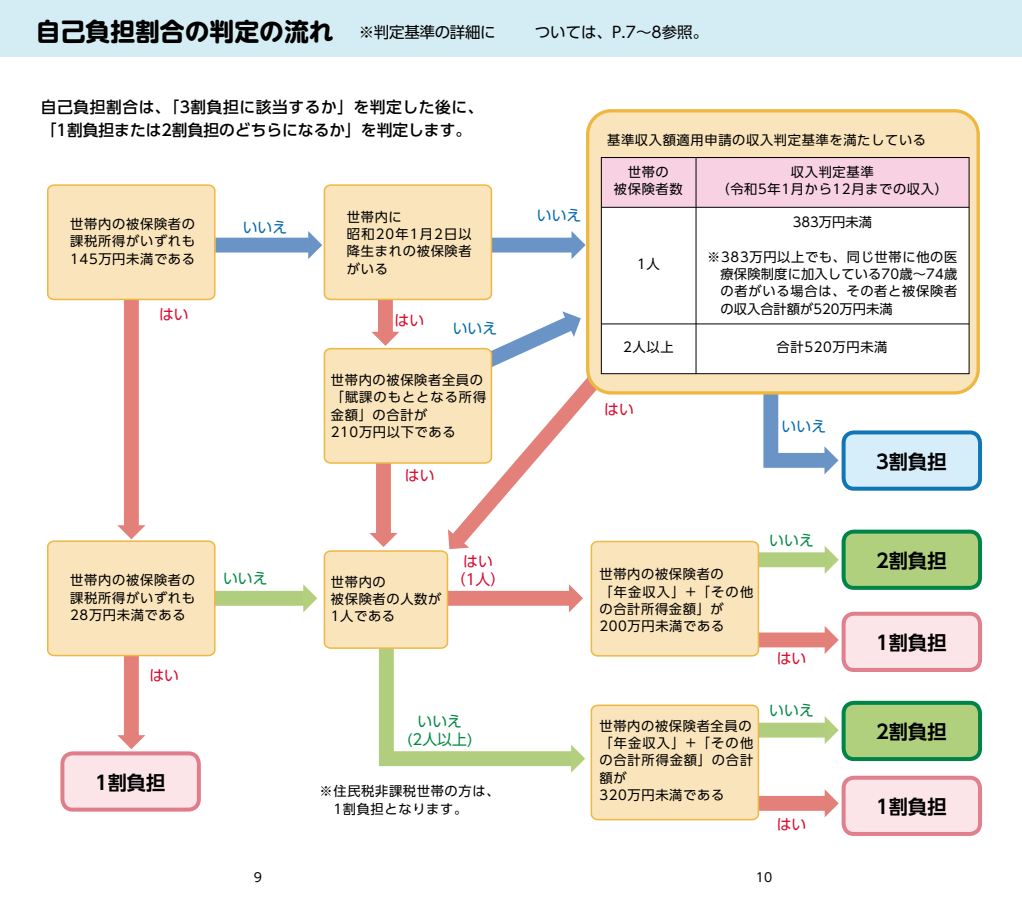
<style>
.page{position:relative;width:1022px;height:908px;background:#fff}
.page>*{position:absolute;margin:0;border:0;box-sizing:border-box;transform-origin:0 0}
.t1{font:700 24.85px "UD Shin M Go Pro";color:#000}
.t2{font:700 19.25px "UD Shin Go Pro De";color:#000}
.t3{font:500 15.75px/23.6px "UD Shin Go Pro";color:#000}
.t4{font:15.58px "UD Shin Go Pro";letter-spacing:-.02em;color:#000}
.t5{font:14.88px "UD Shin Go Pro";color:#d80a2f}
.t6{font:14.88px/17.8px "UD Shin Go Pro";color:#008842;text-align:center}
.t7{font:14.88px "UD Shin Go Pro";color:#0069ac}
.t8{font:13.3px/17.3px "UD Shin Go Pro";letter-spacing:.05em;color:#000;text-align:justify}
.t9{font:13.3px "UD Shin Go Pro";color:#000}
.t10{font:12.42px "UD Shin Go Pr 6";color:#000}
</style>
<div class="page">
<svg style="left:825px;top:546px;width:14px;height:28px"></svg>
<div style="left:633px;top:552px;width:195px;height:15px;background:#b0ce7d"></div>
<svg style="left:756px;top:394px;width:87px;height:81px"></svg>
<div style="left:0;top:0;width:1022px;height:57px;background:#d4ecf3"></div>
<svg style="left:825px;top:716px;width:14px;height:28px"></svg>
<div style="left:633px;top:723px;width:195px;height:14px;background:#b0ce7d"></div>
<svg style="left:825px;top:626px;width:14px;height:28px"></svg>
<div style="left:633px;top:632px;width:195px;height:15px;background:#e38079"></div>
<svg style="left:825px;top:790px;width:14px;height:27px"></svg>
<div style="left:633px;top:796px;width:195px;height:15px;background:#e38079"></div>
<div style="left:62px;top:753px;width:137px;height:56px;background:#fce5e8;border-radius:10px"></div>
<div style="left:60px;top:751px;width:141px;height:60px;border:4px solid #e17d8b;border-radius:10px"></div>
<div style="left:844px;top:432px;width:136px;height:57px;background:#d6edfa;border-radius:10px"></div>
<div style="left:842px;top:430px;width:140px;height:61px;border:4px solid #1175b6;border-radius:10px"></div>
<div style="left:844px;top:532px;width:136px;height:56px;background:#b0d07e;border-radius:10px"></div>
<div style="left:842px;top:530px;width:140px;height:60px;border:4px solid #008448;border-radius:10px"></div>
<div style="left:844px;top:614px;width:136px;height:56px;background:#fce5e8;border-radius:10px"></div>
<div style="left:842px;top:612px;width:140px;height:60px;border:4px solid #e17d8b;border-radius:10px"></div>
<div style="left:843px;top:613px;width:138px;height:58px;border:2px solid #e0828f;border-radius:10px"></div>
<div style="left:844px;top:703px;width:136px;height:56px;background:#b0d07e;border-radius:10px"></div>
<div style="left:842px;top:701px;width:140px;height:60px;border:4px solid #008448;border-radius:10px"></div>
<div style="left:844px;top:778px;width:136px;height:56px;background:#fce5e8;border-radius:10px"></div>
<div style="left:842px;top:776px;width:140px;height:60px;border:4px solid #e17d8b;border-radius:10px"></div>
<div style="left:843px;top:777px;width:138px;height:58px;border:2px solid #e0828f;border-radius:10px"></div>
<div style="left:214px;top:591px;width:90px;height:15px;background:#b0ce7d"></div>
<svg style="left:303px;top:584px;width:14px;height:28px"></svg>
<div style="left:215px;top:238px;width:94px;height:14px;background:#6a94c6"></div>
<div style="left:124px;top:300px;width:15px;height:228px;background:#e38079"></div>
<svg style="left:457px;top:380px;width:169px;height:149px"></svg>
<div style="left:376px;top:462px;width:15px;height:74px;background:#e38079"></div>
<div style="left:124px;top:653px;width:15px;height:85px;background:#e38079"></div>
<svg style="left:117px;top:735px;width:28px;height:14px"></svg>
<div style="left:47px;top:184px;width:169px;height:117px;background:#fae4bb"></div>
<svg style="left:308px;top:184px;width:282px;height:280px"></svg>
<svg style="left:47px;top:525px;width:169px;height:132px;background:#f9e4bd"></svg>
<svg style="left:323px;top:529px;width:437px;height:292px"></svg>
<div style="left:588px;top:111px;width:390px;height:282px;background:#fae4bb;border-radius:24px"></div>
<div style="left:586px;top:109px;width:394px;height:285px;border:3px solid #eeb742;border-radius:24px"></div>
<div style="left:601px;top:207px;width:368px;height:167px;background:#fff"></div>
<div style="left:601px;top:157px;width:368px;height:50px;background:#f8d2e3"></div>
<div style="left:601px;top:157px;width:368px;height:217px;border:1px solid #000"></div>
<hr style="left:601px;top:207px;width:368px;height:1px;background:#000">
<hr style="left:601px;top:323px;width:368px;height:1px;background:#000">
<hr style="left:696px;top:157px;width:1px;height:217px;background:#000">
<h1 class="t1" style="left:36px;top:12px;width:299px">自己負担割合の判定の流れ</h1>
<p class="t4" style="left:535px;top:20px;width:175px">ついては、P.7～8参照。</p>
<p class="t4" style="left:359px;top:20px;width:139px">※判定基準の詳細に</p>
<p class="t3" style="left:41px;top:94px;width:444px">自己負担割合は、「3割負担に該当するか」を判定した後に、「1割負担または2割負担のどちらになるか」を判定します。</p>
<p class="t8" style="left:70px;top:215px;width:126px">世帯内の被保険者の課税所得がいずれも145万円未満である</p>
<p class="t8" style="left:347px;top:207px;width:126px;text-align:left">世帯内に<br>昭和20年1月2日以降生まれの被保険者がいる</p>
<p class="t7" style="left:243px;top:215px;width:46px">いいえ</p>
<p class="t5" style="left:159px;top:302px;width:31px">はい</p>
<p class="t5" style="left:395px;top:308px;width:31px">はい</p>
<p class="t7" style="left:453px;top:316px;width:46px">いいえ</p>
<p class="t8" style="left:331px;top:371px;width:157px;text-align:left">世帯内の被保険者全員の「賦課のもととなる所得金額」の合計が<br>210万円以下である</p>
<p class="t5" style="left:405px;top:464px;width:31px">はい</p>
<p class="t7" style="left:537px;top:203px;width:46px">いいえ</p>
<p class="t8" style="left:607px;top:131px;width:320px">基準収入額適用申請の収入判定基準を満たしている</p>
<p class="t8" style="left:614px;top:163px;width:70px;text-align:center">世帯の<br>被保険者数</p>
<p class="t8" style="left:716px;top:163px;width:233px;text-align:center">収入判定基準<br>（令和5年1月から12月までの収入）</p>
<p class="t8" style="left:637px;top:255px;width:24px">1人</p>
<p class="t8" style="left:623px;top:338px;width:52px">2人以上</p>
<p class="t5" style="left:604px;top:397px;width:31px">はい</p>
<p class="t9" style="left:793px;top:211px;width:81px">383万円未満</p>
<p class="t8" style="left:720px;top:247px;width:238px;text-indent:-13px">※383万円以上でも、同じ世帯に他の医療保険制度に加入している70歳～74歳の者がいる場合は、その者と被保険者の収入合計額が520万円未満</p>
<p class="t8" style="left:776px;top:338px;width:112px">合計520万円未満</p>
<p class="t7" style="left:781px;top:414px;width:46px">いいえ</p>
<p class="t6" style="left:769px;top:530px;width:46px">いいえ</p>
<h2 class="t2" style="left:876px;top:446px;width:72px">3割負担</h2>
<p class="t5" style="left:463px;top:549px;width:31px">はい</p>
<p class="t8" style="left:70px;top:571px;width:126px">世帯内の被保険者の課税所得がいずれも28万円未満である</p>
<p class="t8" style="left:599px;top:565px;width:155px;text-align:left">世帯内の被保険者の<br>「年金収入」+「その他の合計所得金額」が<br>200万円未満である</p>
<p class="t6" style="left:223px;top:569px;width:46px">いいえ</p>
<p class="t5" style="left:451px;top:567px;width:56px">（1人）</p>
<p class="t8" style="left:331px;top:573px;width:112px;text-align:left">世帯内の<br>被保険者の人数が<br>1人である</p>
<p class="t5" style="left:149px;top:663px;width:31px">はい</p>
<h2 class="t2" style="left:95px;top:767px;width:72px">1割負担</h2>
<p class="t6" style="left:407px;top:712px;width:67px">いいえ<br>(2人以上)</p>
<p class="t8" style="left:599px;top:716px;width:155px">世帯内の被保険者全員の「年金収入」+「その他の合計所得金額」の合計額が</p>
<p class="t8" style="left:320px;top:782px;width:182px">※住民税非課税世帯の方は、</p>
<p class="t8" style="left:599px;top:786px;width:126px">320万円未満である</p>
<p class="t8" style="left:320px;top:799px;width:149px">　1割負担となります。</p>
<p class="t5" style="left:777px;top:646px;width:31px">はい</p>
<p class="t6" style="left:769px;top:701px;width:46px">いいえ</p>
<p class="t5" style="left:777px;top:812px;width:31px">はい</p>
<p class="t10" style="left:254px;top:867px;width:10px">9</p>
<p class="t10" style="left:756px;top:867px;width:18px">10</p>
<h2 class="t2" style="left:876px;top:545px;width:72px">2割負担</h2>
<h2 class="t2" style="left:876px;top:627px;width:72px">1割負担</h2>
<h2 class="t2" style="left:876px;top:716px;width:72px">2割負担</h2>
<h2 class="t2" style="left:876px;top:791px;width:72px">1割負担</h2>
</div>
